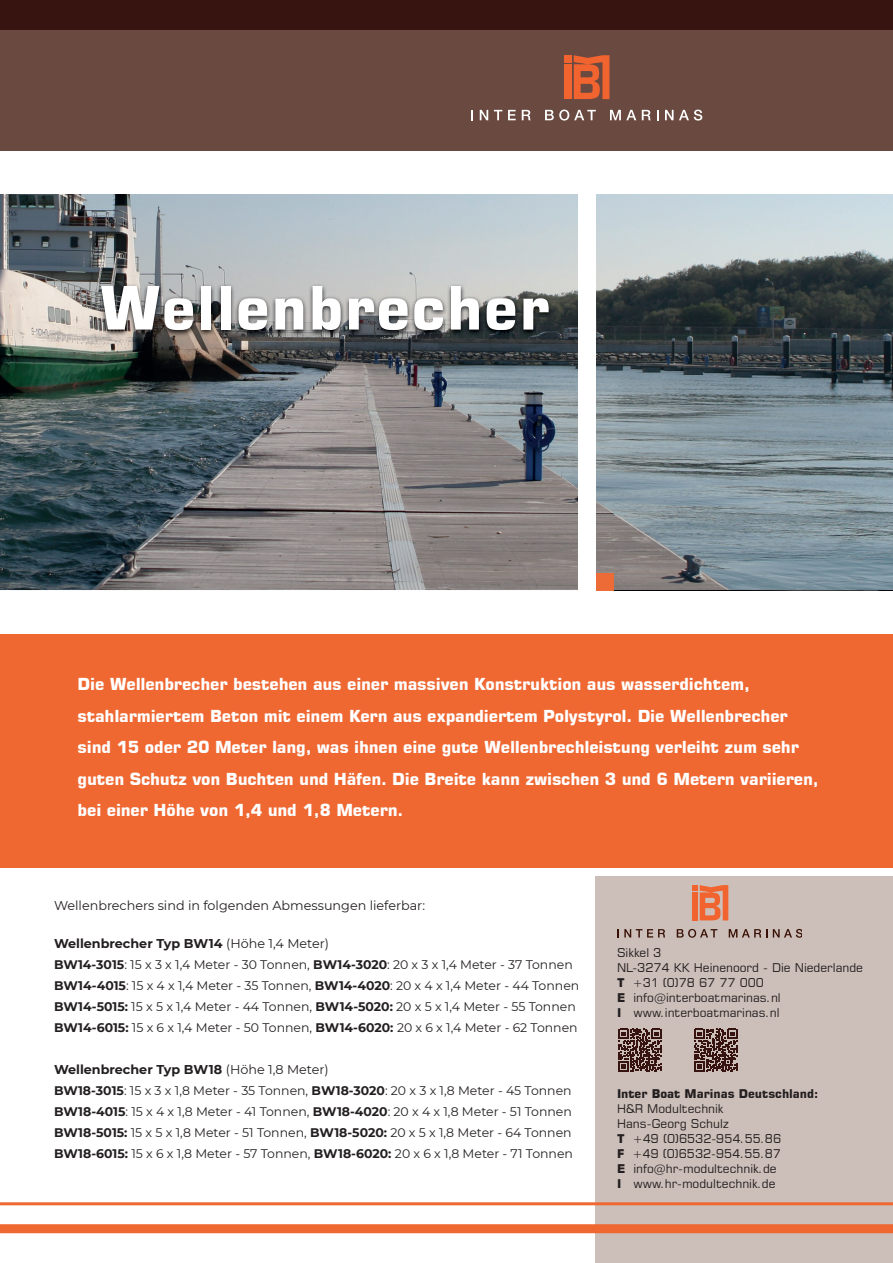
<style>
.page{position:relative;width:893px;height:1263px;background:#fff}
.page>*{position:absolute;margin:0;border:0;box-sizing:border-box;transform-origin:0 0}
.t1{font:700 60px "Square 721 BT";letter-spacing:.02em;color:#fff}
.t2{font:700 16.5px/31.5px "Square 721 BT";letter-spacing:-.01em;color:#fff}
.t3{font:700 12.75px "Montserrat";color:#231f20}
.t4{font:12.75px "Montserrat";color:#231f20}
.t5{font:12.45px/21px "Montserrat";color:#231f20}
.t6{font:12px/15px "Square 721 BT";color:#231f20}
.t7{font:700 12px "Square 721 BT";color:#231f20}
.s1{font-weight:400}
.s2{font-weight:700}
</style>
<div class="page">
<div style="left:595px;top:876px;width:298px;height:387px;background:#ccbeb8"></div>
<svg style="left:618px;top:929px;width:47px;height:8px"></svg>
<svg style="left:677px;top:929px;width:40px;height:9px"></svg>
<svg style="left:729px;top:929px;width:38px;height:8px"></svg>
<svg style="left:773px;top:929px;width:29px;height:9px"></svg>
<svg style="left:692px;top:885px;width:36px;height:35px"></svg>
<svg style="left:694px;top:1029px;width:43px;height:43px"></svg>
<svg style="left:618px;top:1029px;width:44px;height:43px"></svg>
<div style="left:0;top:0;width:893px;height:151px;background:#694940"></div>
<div style="left:0;top:0;width:893px;height:30px;background:#37140f"></div>
<img style="left:0;top:194px;width:893px;height:396px">
<svg style="left:471px;top:110px;width:2px;height:10px"></svg>
<svg style="left:480px;top:110px;width:8px;height:10px"></svg>
<svg style="left:494px;top:110px;width:8px;height:10px"></svg>
<svg style="left:508px;top:110px;width:8px;height:10px"></svg>
<svg style="left:522px;top:110px;width:9px;height:10px"></svg>
<svg style="left:545px;top:110px;width:51px;height:11px"></svg>
<svg style="left:610px;top:110px;width:26px;height:10px"></svg>
<svg style="left:642px;top:110px;width:9px;height:10px"></svg>
<svg style="left:665px;top:110px;width:8px;height:10px"></svg>
<svg style="left:679px;top:110px;width:23px;height:11px"></svg>
<svg style="left:574px;top:55px;width:35px;height:44px"></svg>
<div style="left:564px;top:64px;width:7px;height:35px;background:#f2642f"></div>
<div style="left:564px;top:55px;width:7px;height:7px;background:#f2642f"></div>
<div style="left:595px;top:573px;width:18px;height:18px;background:#ec6b36"></div>
<div style="left:0;top:631px;width:893px;height:236px;background:#ef6731"></div>
<div style="left:0;top:591px;width:893px;height:43px;background:#fff"></div>
<div style="left:578px;top:186px;width:17px;height:411px;background:#fff"></div>
<img style="left:97px;top:284px;width:456px;height:53px">
<hr style="left:0;top:1202px;width:893px;height:3px;background:#ef6731">
<div style="left:0;top:1224px;width:893px;height:9px;background:#ef6731"></div>
<h1 class="t1" style="left:99px;top:271px;width:452px">Wellenbrecher</h1>
<p class="t2" style="left:78px;top:669px;width:742px">Die Wellenbrecher bestehen aus einer massiven Konstruktion aus wasserdichtem, stahlarmiertem Beton mit einem Kern aus expandiertem Polystyrol. Die Wellenbrecher sind 15 oder 20 Meter lang, was ihnen eine gute Wellenbrechleistung verleiht zum sehr guten Schutz von Buchten und Häfen. Die Breite kann zwischen 3 und 6 Metern variieren, bei einer Höhe von 1,4 und 1,8 Metern.</p>
<p class="t4" style="left:54px;top:897px;width:373px">Wellenbrechers sind in folgenden Abmessungen lieferbar:</p>
<p class="t3" style="left:54px;top:934px;width:277px">Wellenbrecher Typ BW14 <span class="s1">(Höhe 1,4 Meter)</span></p>
<p class="t5" style="left:54px;top:953px;width:527px"><span class="s2">BW14-3015</span>: 15 x 3 x 1,4 Meter - 30 Tonnen, <span class="s2">BW14-3020</span>: 20 x 3 x 1,4 Meter - 37 Tonnen <span class="s2">BW14-4015</span>: 15 x 4 x 1,4 Meter - 35 Tonnen, <span class="s2">BW14-4020</span>: 20 x 4 x 1,4 Meter - 44 Tonnen <span class="s2">BW14-5015:</span> 15 x 5 x 1,4 Meter - 44 Tonnen, <span class="s2">BW14-5020:</span> 20 x 5 x 1,4 Meter - 55 Tonnen <span class="s2">BW14-6015:</span> 15 x 6 x 1,4 Meter - 50 Tonnen, <span class="s2">BW14-6020:</span> 20 x 6 x 1,4 Meter - 62 Tonnen</p>
<p class="t3" style="left:54px;top:1060px;width:276px">Wellenbrecher Typ BW18 <span class="s1">(Höhe 1,8 Meter)</span></p>
<p class="t5" style="left:54px;top:1079px;width:520px;text-align:justify"><span class="s2">BW18-3015</span>: 15 x 3 x 1,8 Meter - 35 Tonnen, <span class="s2">BW18-3020</span>: 20 x 3 x 1,8 Meter - 45 Tonnen <span class="s2">BW18-4015</span>: 15 x 4 x 1,8 Meter - 41 Tonnen, <span class="s2">BW18-4020</span>: 20 x 4 x 1,8 Meter - 51 Tonnen <span class="s2">BW18-5015:</span> 15 x 5 x 1,8 Meter - 51 Tonnen, <span class="s2">BW18-5020:</span> 20 x 5 x 1,8 Meter - 64 Tonnen <span class="s2">BW18-6015:</span> 15 x 6 x 1,8 Meter - 57 Tonnen, <span class="s2">BW18-6020:</span> 20 x 6 x 1,8 Meter - 71 Tonnen</p>
<p class="t6" style="left:617px;top:945px;width:248px">Sikkel 3<br>NL-3274 KK Heinenoord - Die Niederlande<br><span class="s2">T</span> +31 (0)78 67 77 000<br><span class="s2">E</span> info@interboatmarinas.nl<br><span class="s2">I</span> www.interboatmarinas.nl</p>
<p class="t7" style="left:617px;top:1086px;width:203px">Inter Boat Marinas Deutschland:</p>
<p class="t6" style="left:617px;top:1101px;width:166px">H&amp;R Modultechnik<br>Hans-Georg Schulz<br><span class="s2">T</span> +49 (0)6532-954.55.86<br><span class="s2">F</span> +49 (0)6532-954.55.87<br><span class="s2">E</span> info@hr-modultechnik.de<br><span class="s2">I</span> www.hr-modultechnik.de</p>
</div>
